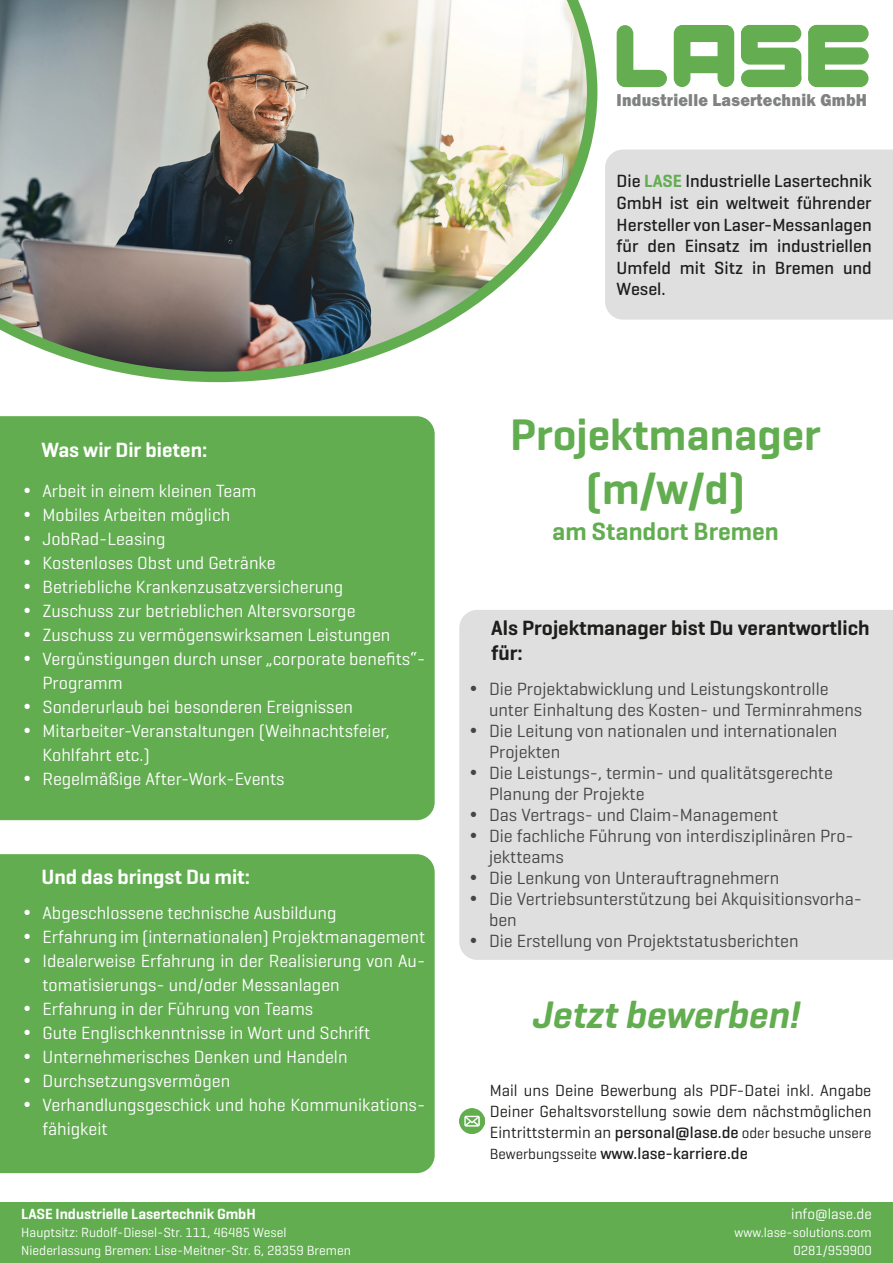
<style>
.page{position:relative;width:893px;height:1263px;background:#fff}
.page>*{position:absolute;margin:0;border:0;box-sizing:border-box;transform-origin:0 0}
.t1{font:600 45px "Geogrotesque";color:#62ad50}
.t2{font:italic 600 39px "Geogrotesque";color:#62ad50}
.t3{font:600 25.5px "Geogrotesque";color:#62ad50}
.t4{font:600 21px/25.2px "Geogrotesque";color:#1d1d1b}
.t5{font:600 21px "Geogrotesque";color:#fff}
.t6{font:600 21px "Geogrotesque";color:#fffffe}
.t7{font:18px/24px "Geogrotesque";color:#fff}
.t8{font:18px/21px "Geogrotesque";color:#444544}
.t9{font:500 18px/21.6px "Geogrotesque";color:#1d1d1b;text-align:justify}
.t10{font:800 17.85px "Franklin Gothic";letter-spacing:.015em;color:#808181;scale:.92 1}
.t11{font:16.5px/21px "Geogrotesque";color:#1d1d1b;text-align:justify}
.t12{font:600 15px "Geogrotesque";color:#fff}
.t13{font:15px "Geogrotesque";color:#fff}
.t14{font:13.5px "Geogrotesque";color:#fff}
.s1{font-weight:600;color:#62ad50}
.s2{font-weight:500}
.s3{font-size:15px}
</style>
<div class="page">
<div style="left:808px;top:25px;width:17px;height:61px;background:#64ad50;border-radius:8px"></div>
<svg style="left:617px;top:25px;width:50px;height:62px"></svg>
<svg style="left:674px;top:25px;width:60px;height:62px"></svg>
<div style="left:676px;top:25px;width:56px;height:17px;background:#64ad50;border-radius:8px"></div>
<div style="left:741px;top:70px;width:60px;height:17px;background:#64ad50;border-radius:9px"></div>
<div style="left:741px;top:25px;width:60px;height:17px;background:#64ad50;border-radius:9px"></div>
<div style="left:741px;top:48px;width:60px;height:17px;background:#64ad50;border-radius:9px"></div>
<div style="left:741px;top:25px;width:17px;height:38px;background:#64ad50;border-radius:8px"></div>
<div style="left:785px;top:48px;width:16px;height:39px;background:#64ad50;border-radius:8px"></div>
<div style="left:810px;top:47px;width:59px;height:18px;background:#64ad50;border-radius:8px"></div>
<div style="left:808px;top:25px;width:61px;height:17px;background:#64ad50;border-radius:9px"></div>
<div style="left:808px;top:70px;width:60px;height:17px;background:#64ad50;border-radius:9px"></div>
<div style="left:0;top:1203px;width:893px;height:60px;background:#62ad50"></div>
<div style="left:0;top:854px;width:435px;height:319px;background:#62ad50"></div>
<div style="left:459px;top:610px;width:434px;height:350px;background:#dfdfe0"></div>
<img style="left:0;top:0;width:597px;height:382px">
<div style="left:0;top:416px;width:435px;height:404px;background:#62ad50"></div>
<div style="left:605px;top:150px;width:288px;height:170px;background:#dfdfe0"></div>
<img style="left:459px;top:1108px;width:26px;height:26px">
<svg style="left:25px;top:910px;width:5px;height:5px"></svg>
<svg style="left:25px;top:934px;width:5px;height:5px"></svg>
<svg style="left:25px;top:958px;width:5px;height:5px"></svg>
<svg style="left:25px;top:1006px;width:5px;height:5px"></svg>
<svg style="left:25px;top:1030px;width:5px;height:5px"></svg>
<svg style="left:25px;top:1054px;width:5px;height:5px"></svg>
<svg style="left:25px;top:1078px;width:5px;height:5px"></svg>
<svg style="left:25px;top:1102px;width:5px;height:5px"></svg>
<svg style="left:471px;top:685px;width:5px;height:6px"></svg>
<svg style="left:471px;top:727px;width:5px;height:6px"></svg>
<svg style="left:471px;top:769px;width:5px;height:6px"></svg>
<svg style="left:471px;top:811px;width:5px;height:6px"></svg>
<svg style="left:471px;top:832px;width:5px;height:6px"></svg>
<svg style="left:471px;top:874px;width:5px;height:6px"></svg>
<svg style="left:471px;top:895px;width:5px;height:6px"></svg>
<svg style="left:471px;top:937px;width:5px;height:6px"></svg>
<svg style="left:25px;top:488px;width:5px;height:5px"></svg>
<svg style="left:25px;top:512px;width:5px;height:5px"></svg>
<svg style="left:25px;top:536px;width:5px;height:5px"></svg>
<svg style="left:25px;top:560px;width:5px;height:5px"></svg>
<svg style="left:25px;top:584px;width:5px;height:5px"></svg>
<svg style="left:25px;top:608px;width:5px;height:5px"></svg>
<svg style="left:25px;top:632px;width:5px;height:5px"></svg>
<svg style="left:25px;top:656px;width:5px;height:5px"></svg>
<svg style="left:25px;top:704px;width:5px;height:5px"></svg>
<svg style="left:25px;top:728px;width:5px;height:5px"></svg>
<svg style="left:25px;top:776px;width:5px;height:5px"></svg>
<p class="t6" style="left:41px;top:436px;width:167px">Was wir Dir bieten:</p>
<p class="t7" style="left:43px;top:478px;width:215px">Arbeit in einem kleinen Team</p>
<p class="t7" style="left:43px;top:502px;width:189px">Mobiles Arbeiten möglich</p>
<p class="t7" style="left:43px;top:526px;width:124px">JobRad-Leasing</p>
<p class="t7" style="left:43px;top:550px;width:235px">Kostenloses Obst und Getränke</p>
<p class="t7" style="left:43px;top:574px;width:302px">Betriebliche Krankenzusatzversicherung</p>
<p class="t7" style="left:43px;top:598px;width:315px">Zuschuss zur betrieblichen Altersvorsorge</p>
<p class="t7" style="left:43px;top:622px;width:349px">Zuschuss zu vermögenswirksamen Leistungen</p>
<p class="t7" style="left:43px;top:646px;width:384px">Vergünstigungen durch unser „corporate benefits“-<br>Programm</p>
<p class="t7" style="left:43px;top:694px;width:312px">Sonderurlaub bei besonderen Ereignissen</p>
<p class="t7" style="left:43px;top:718px;width:349px">Mitarbeiter-Veranstaltungen (Weihnachtsfeier,<br>Kohlfahrt etc.)</p>
<p class="t7" style="left:43px;top:766px;width:244px">Regelmäßige After-Work-Events</p>
<p class="t5" style="left:41px;top:864px;width:210px">Und das bringst Du mit:</p>
<p class="t7" style="left:43px;top:900px;width:295px">Abgeschlossene technische Ausbildung</p>
<p class="t7" style="left:43px;top:924px;width:384px">Erfahrung im (internationalen) Projektmanagement</p>
<p class="t7" style="left:43px;top:948px;width:384px">Idealerweise Erfahrung in der Realisierung von Au&shy;tomatisierungs- und/oder Messanlagen</p>
<p class="t7" style="left:43px;top:996px;width:272px">Erfahrung in der Führung von Teams</p>
<p class="t7" style="left:43px;top:1020px;width:329px">Gute Englischkenntnisse in Wort und Schrift</p>
<p class="t7" style="left:43px;top:1044px;width:307px">Unternehmerisches Denken und Handeln</p>
<p class="t7" style="left:43px;top:1068px;width:189px">Durchsetzungsvermögen</p>
<p class="t7" style="left:43px;top:1092px;width:384px">Verhandlungsgeschick und hohe Kommunikations&shy;fähigkeit</p>
<p class="t12" style="left:21px;top:1205px;width:236px">LASE Industrielle Lasertechnik GmbH</p>
<p class="t14" style="left:21px;top:1224px;width:267px">Hauptsitz: Rudolf-Diesel-Str. 111, 46485 Wesel</p>
<p class="t14" style="left:21px;top:1242px;width:331px">Niederlassung Bremen: Lise-Meitner-Str. 6, 28359 Bremen</p>
<p class="t10" style="left:617px;top:89px;width:274px">Industrielle Lasertechnik GmbH</p>
<p class="t9" style="left:617px;top:170px;width:257px">Die <span class="s1">LASE</span> Industrielle Lasertechnik GmbH ist ein weltweit führender Hersteller von Laser-Messanlagen für den Einsatz im industriellen Umfeld mit Sitz in Bremen und Wesel.</p>
<p class="t1" style="left:510px;top:406px;width:312px">Projektmanager</p>
<p class="t1" style="left:586px;top:460px;width:160px">(m/w/d)</p>
<p class="t3" style="left:552px;top:515px;width:228px">am Standort Bremen</p>
<p class="t4" style="left:491px;top:615px;width:380px">Als Projektmanager bist Du verantwortlich für:</p>
<p class="t8" style="left:489px;top:677px;width:375px">Die Projektabwicklung und Leistungskontrolle unter Einhaltung des Kosten- und Terminrahmens</p>
<p class="t8" style="left:489px;top:719px;width:350px">Die Leitung von nationalen und internationalen<br>Projekten</p>
<p class="t8" style="left:489px;top:761px;width:345px">Die Leistungs-, termin- und qualitätsgerechte<br>Planung der Projekte</p>
<p class="t8" style="left:489px;top:803px;width:291px">Das Vertrags- und Claim-Management</p>
<p class="t8" style="left:489px;top:824px;width:366px">Die fachliche Führung von interdisziplinären Pro&shy;jektteams</p>
<p class="t8" style="left:489px;top:866px;width:292px">Die Lenkung von Unterauftragnehmern</p>
<p class="t8" style="left:489px;top:887px;width:374px">Die Vertriebsunterstützung bei Akquisitionsvorha&shy;ben</p>
<p class="t8" style="left:489px;top:929px;width:311px">Die Erstellung von Projektstatusberichten</p>
<p class="t2" style="left:532px;top:990px;width:277px">Jetztbewerben!</p>
<p class="t11" style="left:490px;top:1079px;width:383px">Mail uns Deine Bewerbung als PDF-Datei inkl. Angabe Deiner Gehaltsvorstellung sowie dem nächstmöglichen Eintrittstermin an <span class="s2">personal@lase.de</span> <span class="s3">oder besuche unsere Bewerbungsseite</span> <span class="s2">www.lase-karriere.de</span></p>
<p class="t13" style="left:791px;top:1205px;width:82px">info@lase.de</p>
<p class="t14" style="left:735px;top:1224px;width:139px">www.lase-solutions.com</p>
<p class="t14" style="left:794px;top:1242px;width:80px">0281/959900</p>
</div>
